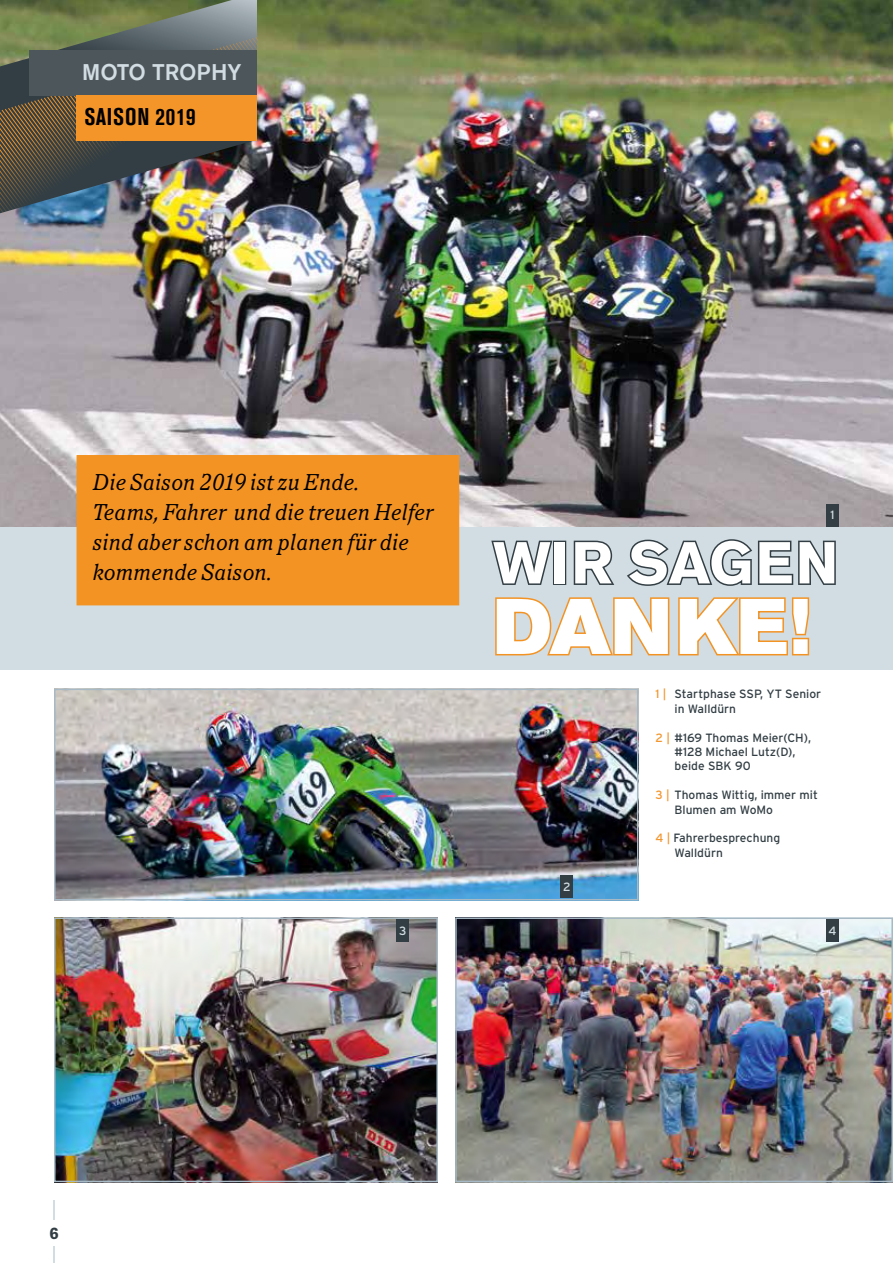
<style>
.page{position:relative;width:893px;height:1263px;background:#fff}
.page>*{position:absolute;margin:0;border:0;box-sizing:border-box;transform-origin:0 0}
.t1{font:78px "Akzidenz Grotesk BE Super";letter-spacing:.005em;color:#fff}
.t2{font:700 58.5px "Akzidenz Grotesk BE";letter-spacing:.02em;color:#fff}
.t3{font:700 condensed 24px "Akzidenz Grotesk BE";letter-spacing:.035em;color:#000}
.t4{font:italic 22.5px/30px "Pacella SB";letter-spacing:.02em;color:#000}
.t5{font:500 22.5px "Akzidenz Grotesk BE";color:#d2dce3}
.t6{font:700 16.5px "Akzidenz Grotesk BE";color:#323e44}
.t7{font:12px/14.4px "Interstate";color:#323e44}
.t8{font:12px "Interstate";color:#d2dce3}
.s1{color:#f3962e}
</style>
<div class="page">
<svg style="left:53px;top:1247px;width:2px;height:16px"></svg>
<hr style="left:53px;top:1200px;width:2px;height:20px;background:#d2dce3">
<div style="left:0;top:0;width:893px;height:669px;background:#d2dce3"></div>
<img style="left:0;top:0;width:893px;height:527px">
<svg style="left:0;top:0;width:257px;height:36px;background:#768361"></svg>
<img style="left:0;top:36px;width:257px;height:180px">
<div style="left:77px;top:455px;width:382px;height:150px;background:#f39323"></div>
<svg style="left:491px;top:539px;width:345px;height:117px"></svg>
<div style="left:29px;top:51px;width:228px;height:45px;background:#4d565b"></div>
<div style="left:77px;top:95px;width:180px;height:46px;background:#f49529"></div>
<img style="left:57px;top:692px;width:578px;height:205px">
<div style="left:54px;top:689px;width:584px;height:211px;border:2px solid #a6b9c4"></div>
<img style="left:458px;top:920px;width:432px;height:259px">
<div style="left:455px;top:917px;width:438px;height:265px;border:2px solid #a6b9c4"></div>
<img style="left:57px;top:920px;width:378px;height:259px">
<div style="left:54px;top:917px;width:384px;height:265px;border:2px solid #a6b9c4"></div>
<div style="left:826px;top:504px;width:13px;height:23px;background:#323e44"></div>
<div style="left:560px;top:875px;width:13px;height:23px;background:#323e44"></div>
<div style="left:396px;top:919px;width:13px;height:23px;background:#323e44"></div>
<div style="left:826px;top:919px;width:13px;height:23px;background:#323e44"></div>
<h3 class="t5" style="left:82px;top:58px;width:161px">MOTO TROPHY</h3>
<h3 class="t3" style="left:84px;top:103px;width:113px">SAISON 2019</h3>
<h3 class="t4" style="left:93px;top:468px;width:342px">Die Saison 2019 ist zu Ende.<br>Teams, Fahrer und die treuen Helfer sind aber schon am planen für die kommende Saison.</h3>
<p class="t8" style="left:831px;top:508px;width:6px">1</p>
<h2 class="t2" style="left:493px;top:529px;width:347px">WIR SAGEN</h2>
<h1 class="t1" style="left:493px;top:581px;width:319px">DANKE!</h1>
<p class="t8" style="left:563px;top:880px;width:9px">2</p>
<p class="t7" style="left:675px;top:687px;width:148px;text-indent:-19px"><span class="s1">1 |</span> Startphase SSP, YT Senior in Walldürn</p>
<p class="t7" style="left:675px;top:730px;width:138px;text-indent:-19px"><span class="s1">2 |</span> #169 Thomas Meier(CH), #128 Michael Lutz(D), beide SBK 90</p>
<p class="t7" style="left:675px;top:788px;width:145px;text-indent:-19px"><span class="s1">3 |</span> Thomas Wittig, immer mit<br>Blumen am WoMo</p>
<p class="t7" style="left:675px;top:831px;width:107px;text-indent:-19px"><span class="s1">4 |</span> Fahrerbesprechung<br>Walldürn</p>
<p class="t8" style="left:399px;top:924px;width:9px">3</p>
<p class="t8" style="left:829px;top:924px;width:10px">4</p>
<h3 class="t6" style="left:50px;top:1224px;width:11px">6</h3>
</div>
